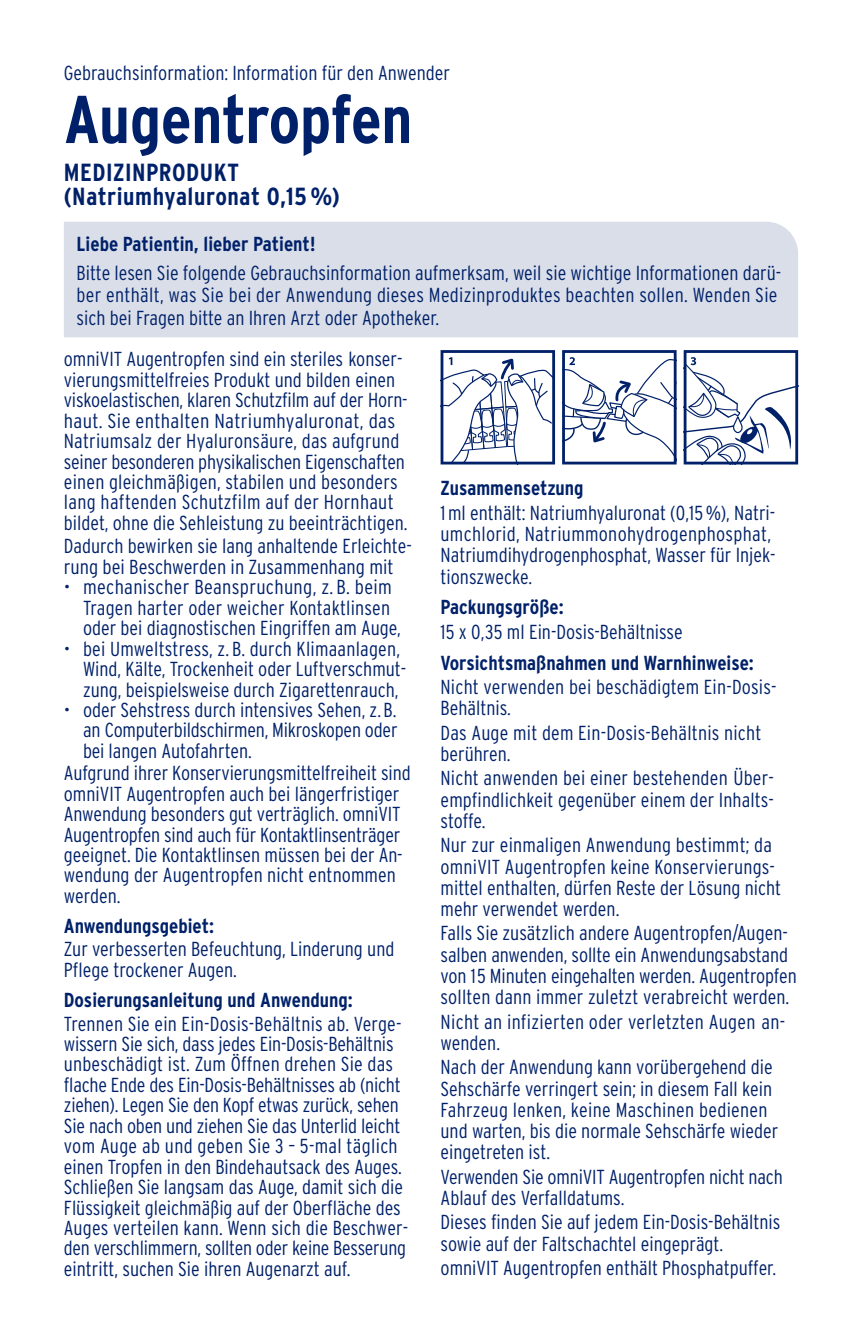
<style>
.page{position:relative;width:862px;height:1340px;background:#fff}
.page>*{position:absolute;margin:0;border:0;box-sizing:border-box;transform-origin:0 0}
.t1{font:700 67.5px "Interstate Condensed";letter-spacing:-.01em;color:#002169}
.t2{font:700 24.75px/24.8px "Interstate Condensed";letter-spacing:.02em;color:#002169}
.t3{font:300 20.25px/20.5px "Interstate Condensed";color:#002169}
.t4{font:700 20.25px "Interstate Condensed";color:#002169}
</style>
<div class="page">
<svg style="left:683px;top:350px;width:114px;height:114px"></svg>
<svg style="left:562px;top:350px;width:114px;height:114px"></svg>
<svg style="left:440px;top:350px;width:114px;height:114px"></svg>
<div style="left:64px;top:222px;width:733px;height:115px;background:#d9dee9"></div>
<p class="t3" style="left:64px;top:62px;width:387px">Gebrauchsinformation: Information für den Anwender</p>
<h1 class="t1" style="left:64px;top:82px;width:350px">Augentropfen</h1>
<p class="t2" style="left:64px;top:159px;width:277px">MEDIZINPRODUKT (Natriumhyaluronat 0,15 %)</p>
<p class="t4" style="left:77px;top:232px;width:240px">Liebe Patientin, lieber Patient!</p>
<p class="t3" style="left:77px;top:261px;width:704px;line-height:22.5px;text-align:justify">Bitte lesen Sie folgende Gebrauchsinformation aufmerksam, weil sie wichtige Informationen darü‑ ber enthält, was Sie bei der Anwendung dieses Medizinproduktes beachten sollen. Wenden Sie sich bei Fragen bitte an Ihren Arzt oder Apotheker.</p>
<p class="t3" style="left:64px;top:349px;width:345px">omniVIT Augentropfen sind ein steriles konser&shy;vierungsmittelfreies Produkt und bilden einen viskoelastischen, klaren Schutzfilm auf der Horn&shy;haut. Sie enthalten Natriumhyaluronat, das Natriumsalz der Hyaluronsäure, das aufgrund seiner besonderen physikalischen Eigenschaften einen gleichmäßigen, stabilen und besonders lang haftenden Schutzfilm auf der Hornhaut bildet, ohne die Sehleistung zu beeinträchtigen.</p>
<p class="t3" style="left:64px;top:536px;width:349px">Dadurch bewirken sie lang anhaltende Erleichte&shy;rung bei Beschwerden in Zusammenhang mit</p>
<p class="t3" style="left:83px;top:577px;width:319px;text-indent:-19px">• mechanischer Beanspruchung, z. B. beim<br>Tragen harter oder weicher Kontaktlinsen oder bei diagnostischen Eingriffen am Auge,</p>
<p class="t3" style="left:83px;top:638px;width:324px;text-indent:-19px">• bei Umweltstress, z. B. durch Klimaanlagen,<br>Wind, Kälte, Trockenheit oder Luftverschmut&shy;zung, beispielsweise durch Zigarettenrauch,</p>
<p class="t3" style="left:83px;top:699px;width:316px;text-align:justify;text-indent:-19px">• oder Sehstress durch intensives Sehen, z. B. an Computerbildschirmen, Mikroskopen oder bei langen Autofahrten.</p>
<p class="t3" style="left:64px;top:762px;width:348px">Aufgrund ihrer Konservierungsmittelfreiheit sind omniVIT Augentropfen auch bei längerfristiger Anwendung besonders gut verträglich. omniVIT Augentropfen sind auch für Kontaktlinsenträger geeignet. Die Kontaktlinsen müssen bei der An‑ wendung der Augentropfen nicht entnommen werden.</p>
<p class="t4" style="left:64px;top:914px;width:152px">Anwendungsgebiet:</p>
<p class="t3" style="left:64px;top:939px;width:332px">Zur verbesserten Befeuchtung, Linderung und<br>Pflege trockener Augen.</p>
<p class="t4" style="left:64px;top:988px;width:290px">Dosierungsanleitung und Anwendung:</p>
<p class="t3" style="left:64px;top:1013px;width:346px">Trennen Sie ein Ein-Dosis-Behältnis ab. Verge&shy;wissern Sie sich, dass jedes Ein-Dosis-Behältnis unbeschädigt ist. Zum Öffnen drehen Sie das flache Ende des Ein-Dosis-Behältnisses ab (nicht ziehen). Legen Sie den Kopf etwas zurück, sehen Sie nach oben und ziehen Sie das Unterlid leicht vom Auge ab und geben Sie 3 – 5-mal täglich einen Tropfen in den Bindehautsack des Auges.<br>Schließen Sie langsam das Auge, damit sich die Flüssigkeit gleichmäßig auf der Oberfläche des Auges verteilen kann. Wenn sich die Beschwer&shy;den verschlimmern, sollten oder keine Besserung eintritt, suchen Sie ihren Augenarzt auf.</p>
<p class="t4" style="left:440px;top:477px;width:144px">Zusammensetzung</p>
<p class="t3" style="left:440px;top:502px;width:336px;line-height:21.2px">1ml enthält: Natriumhyaluronat (0,15%), Natri&shy;umchlorid, Natriummonohydrogenphosphat, Natriumdihydrogenphosphat, Wasser für Injek&shy;tionszwecke.</p>
<p class="t4" style="left:440px;top:596px;width:125px">Packungsgröße:</p>
<p class="t3" style="left:440px;top:621px;width:243px">15 x 0,35 ml Ein-Dosis-Behältnisse</p>
<p class="t4" style="left:440px;top:651px;width:315px">Vorsichtsmaßnahmen und Warnhinweise:</p>
<p class="t3" style="left:440px;top:676px;width:335px;line-height:21.2px">Nicht verwenden bei beschädigtem Ein-Dosis-<br>Behältnis.</p>
<p class="t3" style="left:440px;top:721px;width:322px;line-height:21.2px">Das Auge mit dem Ein-Dosis-Behältnis nicht berühren.</p>
<p class="t3" style="left:440px;top:767px;width:335px;line-height:21.2px;text-align:justify">Nicht anwenden bei einer bestehenden Über&shy;empfindlichkeit gegenüber einem der Inhalts&shy;stoffe.</p>
<p class="t3" style="left:440px;top:834px;width:342px;line-height:21.2px">Nur zur einmaligen Anwendung bestimmt; da omniVIT Augentropfen keine Konservierungs&shy;mittel enthalten, dürfen Reste der Lösung nicht mehr verwendet werden.</p>
<p class="t3" style="left:440px;top:922px;width:357px;line-height:21.2px">Falls Sie zusätzlich andere Augentropfen/Augen&shy;salben anwenden, sollte ein Anwendungsabstand von 15 Minuten eingehalten werden. Augentropfen sollten dann immer zuletzt verabreicht werden.</p>
<p class="t3" style="left:440px;top:1010px;width:346px;line-height:21.2px">Nicht an infizierten oder verletzten Augen an&shy;wenden.</p>
<p class="t3" style="left:440px;top:1056px;width:339px;line-height:21.2px">Nach der Anwendung kann vorübergehend die Sehschärfe verringert sein; in diesem Fall kein Fahrzeug lenken, keine Maschinen bedienen und warten, bis die normale Sehschärfe wieder eingetreten ist.</p>
<p class="t3" style="left:440px;top:1165px;width:343px;line-height:21.2px">Verwenden Sie omniVIT Augentropfen nicht nach<br>Ablauf des Verfalldatums.</p>
<p class="t3" style="left:440px;top:1211px;width:341px;line-height:21.2px">Dieses finden Sie auf jedem Ein-Dosis-Behältnis sowie auf der Faltschachtel eingeprägt.</p>
<p class="t3" style="left:440px;top:1257px;width:337px">omniVIT Augentropfen enthält Phosphatpuffer.</p>
</div>
